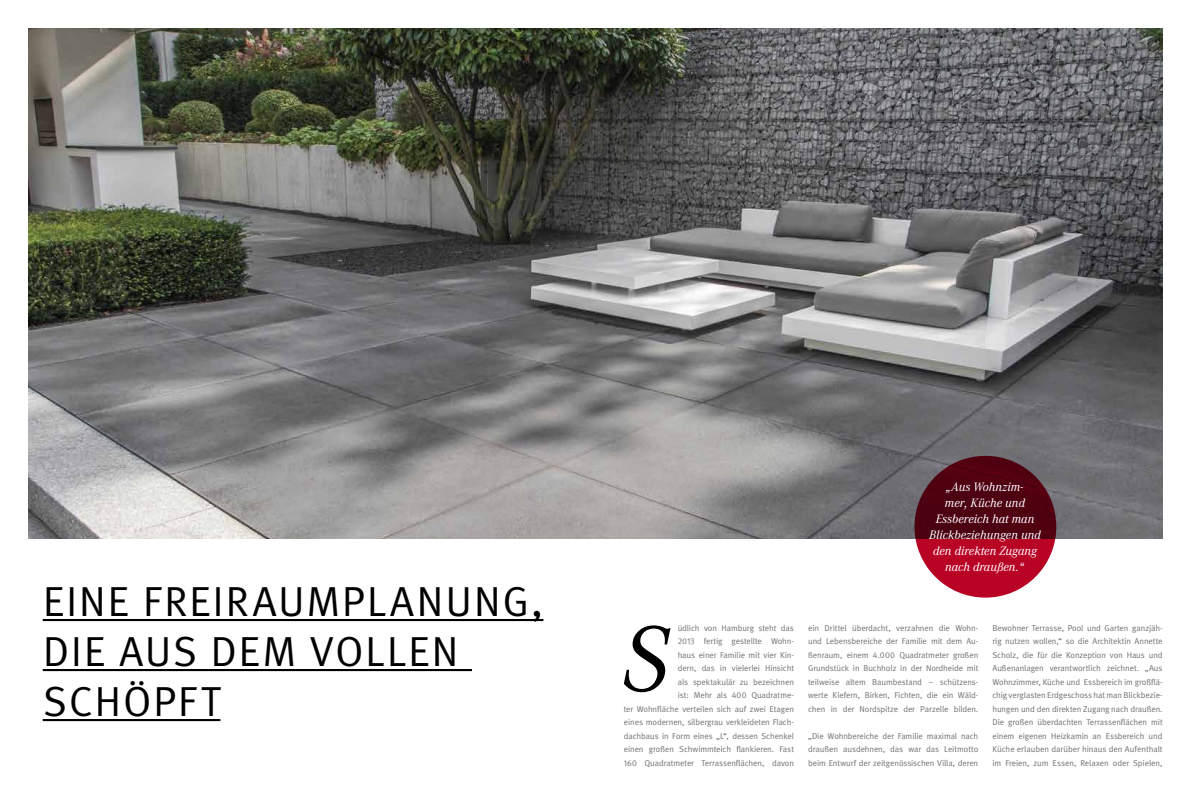
<style>
.page{position:relative;width:1191px;height:794px;background:#fff}
.page>*{position:absolute;margin:0;border:0;box-sizing:border-box;transform-origin:0 0}
.t1{font:italic 90.9px "Corporate ABQ";color:#000}
.t2{font:42px/50px "Meta Pro";letter-spacing:.04em;color:#000}
.t3{font:italic 12px/16px "Corporate ABQ";color:#fff;text-align:center}
.t4{font:8.5px/13.5px "Meta Normal";letter-spacing:-.01em;color:#707172;text-align:justify}
.s1{font-family:"Meta Normal Expert"}
</style>
<div class="page">
<img style="left:28px;top:28px;width:1134px;height:511px">
<hr style="left:43px;top:619px;width:500px;height:2px;background:#000">
<hr style="left:43px;top:669px;width:429px;height:2px;background:#000">
<hr style="left:43px;top:719px;width:177px;height:2px;background:#000">
<svg style="left:914px;top:456px;width:142px;height:141px;background:#770218"></svg>
<h2 class="t2" style="left:43px;top:577px;width:502px">EINE FREIRAUMPLANUNG,<br>DIE AUS DEM VOLLEN<br>SCHÖPFT</h2>
<h3 class="t3" style="left:929px;top:479px;width:113px">„Aus Wohnzim-<br>mer, Küche und<br>Essbereich hat man<br>Blickbeziehungen und den direkten Zugang nach draußen.“</h3>
<p class="t4" style="left:624px;top:621px;width:172px;text-align:right">üdlich von Hamburg steht das<br><span class="s1">2013</span> fertig gestellte Wohn-<br>haus einer Familie mit vier Kin-<br>dern, das in vielerlei Hinsicht<br>als spektakulär zu bezeichnen<br>ist: Mehr als <span class="s1">400</span> Quadratme-<br>ter Wohnfläche verteilen sich auf zwei Etagen eines modernen, silbergrau verkleideten Flach&shy;dachbaus in Form eines „L“, dessen Schenkel einen großen Schwimmteich flankieren. Fast <span class="s1">160</span> Quadratmeter Terrassenflächen, davon</p>
<p class="t4" style="left:808px;top:621px;width:172px">ein Drittel überdacht, verzahnen die Wohn&shy;und Lebensbereiche der Familie mit dem Au&shy;ßenraum, einem <span class="s1">4</span>.<span class="s1">000</span> Quadratmeter großen Grundstück in Buchholz in der Nordheide mit teilweise altem Baumbestand – schützens&shy;werte Kiefern, Birken, Fichten, die ein Wäld&shy;chen in der Nordspitze der Parzelle bilden.</p>
<h1 class="t1" style="left:622px;top:604px;width:48px">S</h1>
<p class="t4" style="left:808px;top:729px;width:172px">„Die Wohnbereiche der Familie maximal nach draußen ausdehnen, das war das Leitmotto beim Entwurf der zeitgenössischen Villa, deren</p>
<p class="t4" style="left:992px;top:620px;width:172px">Bewohner Terrasse, Pool und Garten ganzjäh&shy;rig nutzen wollen,“ so die Architektin Annette Scholz, die für die Konzeption von Haus und Außenanlagen verantwortlich zeichnet. „Aus Wohnzimmer, Küche und Essbereich im großflä&shy;chig verglasten Erdgeschoss hat man Blickbezie&shy;hungen und den direkten Zugang nach draußen.<br>Die großen überdachten Terrassenflächen mit einem eigenen Heizkamin an Essbereich und Küche erlauben darüber hinaus den Aufenthalt im Freien, zum Essen, Relaxen oder Spielen,</p>
</div>
